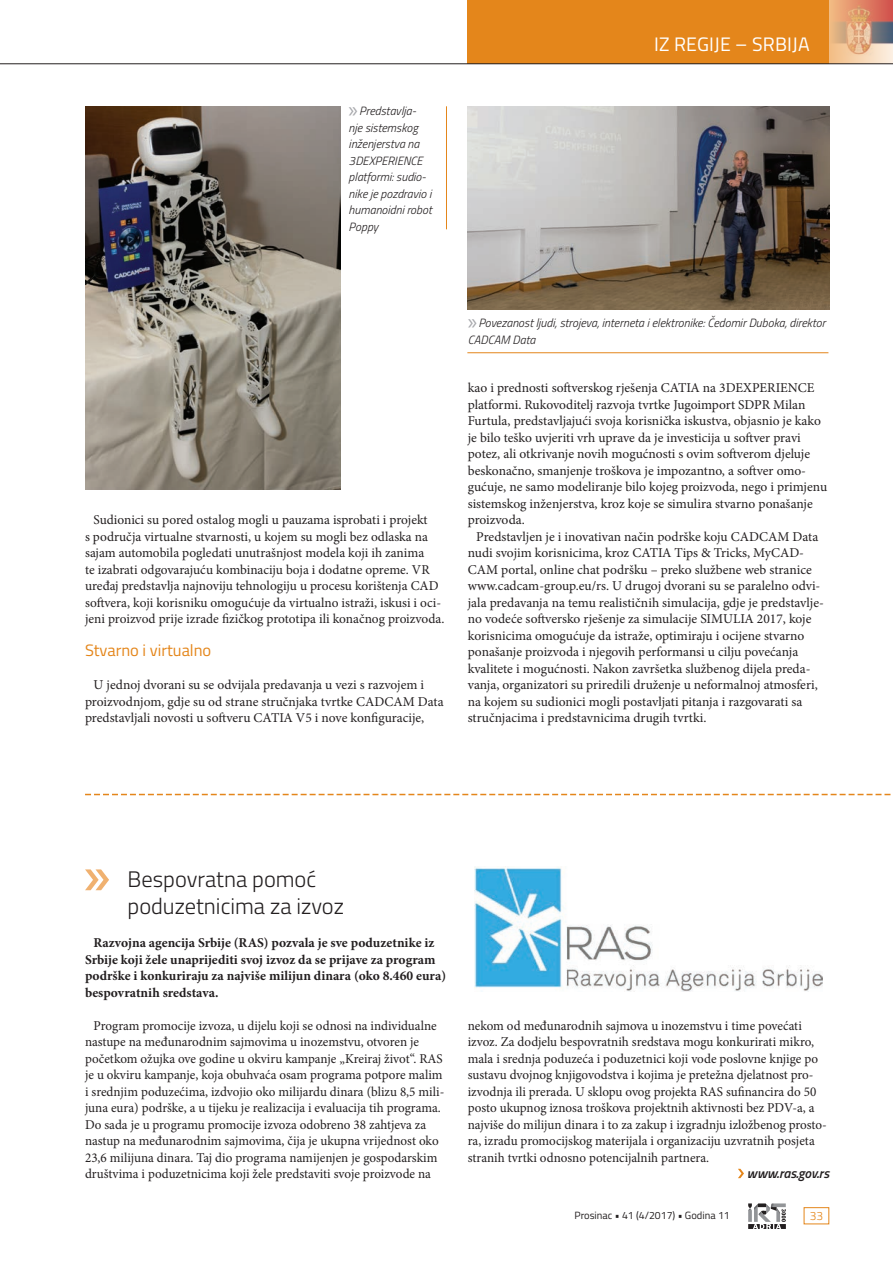
<style>
.page{position:relative;width:893px;height:1263px;background:#fff}
.page>*{position:absolute;margin:0;border:0;box-sizing:border-box;transform-origin:0 0}
.Novica_naslov{font:300 22.5px/27px "Titillium";color:#231f20}
.t1{font:19.5px "Titillium";letter-spacing:.01em;color:#fff}
.Vsebina_-_podnaslov{font:16.5px "Titillium";color:#e4861b}
.vsebina_-_body_text{font:13.5px/16.5px "Minion Pro";color:#231f20}
.Novica_-_uvodni_teks{font:700 13.5px/16.5px "Minion Pro";color:#231f20}
.Novica_-_url{font:italic 600 13.5px "Titillium";color:#231f20}
.t2{font:italic 300 12px/16.5px "Titillium";color:#231f20}
.t3{font:300 12px "Titillium";color:#e4861b}
.t4{font:10.5px "Titillium";color:#231f20}
.s1{font-family:"Myriad Pro";font-weight:400;font-style:normal;font-size:22.5px;color:#a8a9ad}
</style>
<div class="page">
<svg style="left:748px;top:1203px;width:38px;height:26px"></svg>
<div style="left:804px;top:1207px;width:25px;height:17px;border:1px solid #e4861b"></div>
<div style="left:468px;top:0;width:361px;height:64px;background:#e4861b"></div>
<img style="left:830px;top:0;width:63px;height:63px">
<img style="left:85px;top:106px;width:255px;height:383px">
<img style="left:468px;top:106px;width:362px;height:204px">
<svg style="left:85px;top:869px;width:24px;height:21px"></svg>
<img style="left:474px;top:867px;width:348px;height:124px">
<svg style="left:738px;top:1169px;width:6px;height:9px"></svg>
<svg style="left:85px;top:794px;width:806px;height:1px"></svg>
<hr style="left:467px;top:352px;width:361px;height:1px;background:#e4861b">
<hr style="left:446px;top:106px;width:1px;height:123px;background:#e4861b">
<hr style="left:0;top:63px;width:893px;height:1px;background:#231f20">
<p class="t2" style="left:349px;top:102px;width:85px"><span class="s1">»</span>Predstavlja&shy;nje sistemskog inženjerstva na<br>3DEXPERIENCE platformi: sudio&shy;nike je pozdravio i humanoidni robot<br>Poppy</p>
<h2 class="t1" style="left:654px;top:30px;width:157px">IZ REGIJE – SRBIJA</h2>
<p class="vsebina_-_body_text" style="left:85px;top:512px;width:361px;text-indent:9px">Sudionici su pored ostalog mogli u pauzama isprobati i projekt<br>s područja virtualne stvarnosti, u kojem su mogli bez odlaska na sajam automobila pogledati unutrašnjost modela koji ih zanima<br>te izabrati odgovarajuću kombinaciju boja i dodatne opreme. VR uređaj predstavlja najnoviju tehnologiju u procesu korištenja CAD softvera, koji korisniku omogućuje da virtualno istraži, iskusi i oci&shy;jeni proizvod prije izrade fizičkog prototipa ili konačnog proizvoda.</p>
<p class="Vsebina_-_podnaslov" style="left:85px;top:638px;width:128px">Stvarno i virtualno</p>
<p class="vsebina_-_body_text" style="left:85px;top:677px;width:360px;text-indent:9px">U jednoj dvorani su se odvijala predavanja u vezi s razvojem i proizvodnjom, gdje su od strane stručnjaka tvrtke CADCAM Data predstavljali novosti u softveru CATIA V5 i nove konfiguracije,</p>
<p class="t2" style="left:468px;top:314px;width:359px"><span class="s1">»</span>Povezanost ljudi, strojeva, interneta i elektronike: Čedomir Duboka, direktor<br>CADCAM Data</p>
<p class="vsebina_-_body_text" style="left:468px;top:380px;width:361px">kao i prednosti softverskog rješenja CATIA na 3DEXPERIENCE platformi. Rukovoditelj razvoja tvrtke Jugoimport SDPR Milan Furtula, predstavljajući svoja korisnička iskustva, objasnio je kako je bilo teško uvjeriti vrh uprave da je investicija u softver pravi potez, ali otkrivanje novih mogućnosti s ovim softverom djeluje beskonačno, smanjenje troškova je impozantno, a softver omo&shy;gućuje, ne samo modeliranje bilo kojeg proizvoda, nego i primjenu sistemskog inženjerstva, kroz koje se simulira stvarno ponašanje proizvoda.</p>
<p class="vsebina_-_body_text" style="left:468px;top:528px;width:358px;text-indent:9px">Predstavljen je i inovativan način podrške koju CADCAM Data nudi svojim korisnicima, kroz CATIA Tips &amp; Tricks, MyCAD-CAM portal, online chat podršku – preko službene web stranice www.cadcam-group.eu/rs. U drugoj dvorani su se paralelno odvi&shy;jala predavanja na temu realističnih simulacija, gdje je predstavlje&shy;no vodeće softversko rješenje za simulacije SIMULIA 2017, koje korisnicima omogućuje da istraže, optimiraju i ocijene stvarno ponašanje proizvoda i njegovih performansi u cilju povećanja kvalitete i mogućnosti. Nakon završetka službenog dijela preda&shy;vanja, organizatori su priredili druženje u neformalnoj atmosferi, na kojem su sudionici mogli postavljati pitanja i razgovarati sa stručnjacima i predstavnicima drugih tvrtki.</p>
<p class="Novica_naslov" style="left:128px;top:865px;width:218px">Bespovratna pomoć poduzetnicima za izvoz</p>
<p class="Novica_-_uvodni_teks" style="left:85px;top:934px;width:363px;text-indent:9px">Razvojna agencija Srbije (RAS) pozvala je sve poduzetnike iz Srbije koji žele unaprijediti svoj izvoz da se prijave za program podrške i konkuriraju za najviše milijun dinara (oko 8.460 eura) bespovratnih sredstava.</p>
<p class="vsebina_-_body_text" style="left:85px;top:1017px;width:361px;text-indent:9px">Program promocije izvoza, u dijelu koji se odnosi na individualne nastupe na međunarodnim sajmovima u inozemstvu, otvoren je početkom ožujka ove godine u okviru kampanje „Kreiraj život“. RAS je u okviru kampanje, koja obuhvaća osam programa potpore malim i srednjim poduzećima, izdvojio oko milijardu dinara (blizu 8,5 mili&shy;juna eura) podrške, a u tijeku je realizacija i evaluacija tih programa.<br>Do sada je u programu promocije izvoza odobreno 38 zahtjeva za nastup na međunarodnim sajmovima, čija je ukupna vrijednost oko 23,6 milijuna dinara. Taj dio programa namijenjen je gospodarskim društvima i poduzetnicima koji žele predstaviti svoje proizvode na</p>
<p class="vsebina_-_body_text" style="left:468px;top:1017px;width:361px">nekom od međunarodnih sajmova u inozemstvu i time povećati izvoz. Za dodjelu bespovratnih sredstava mogu konkurirati mikro, mala i srednja poduzeća i poduzetnici koji vode poslovne knjige po sustavu dvojnog knjigovodstva i kojima je pretežna djelatnost pro&shy;izvodnja ili prerada. U sklopu ovog projekta RAS sufinancira do 50 posto ukupnog iznosa troškova projektnih aktivnosti bez PDV-a, a najviše do milijun dinara i to za zakup i izgradnju izložbenog prosto&shy;ra, izradu promocijskog materijala i organizaciju uzvratnih posjeta stranih tvrtki odnosno potencijalnih partnera.</p>
<p class="Novica_-_url" style="left:747px;top:1163px;width:84px">www.ras.gov.rs</p>
<p class="t4" style="left:574px;top:1208px;width:157px">Prosinac • 41 (4/2017) • Godina 11</p>
<p class="t3" style="left:810px;top:1207px;width:15px">33</p>
</div>
